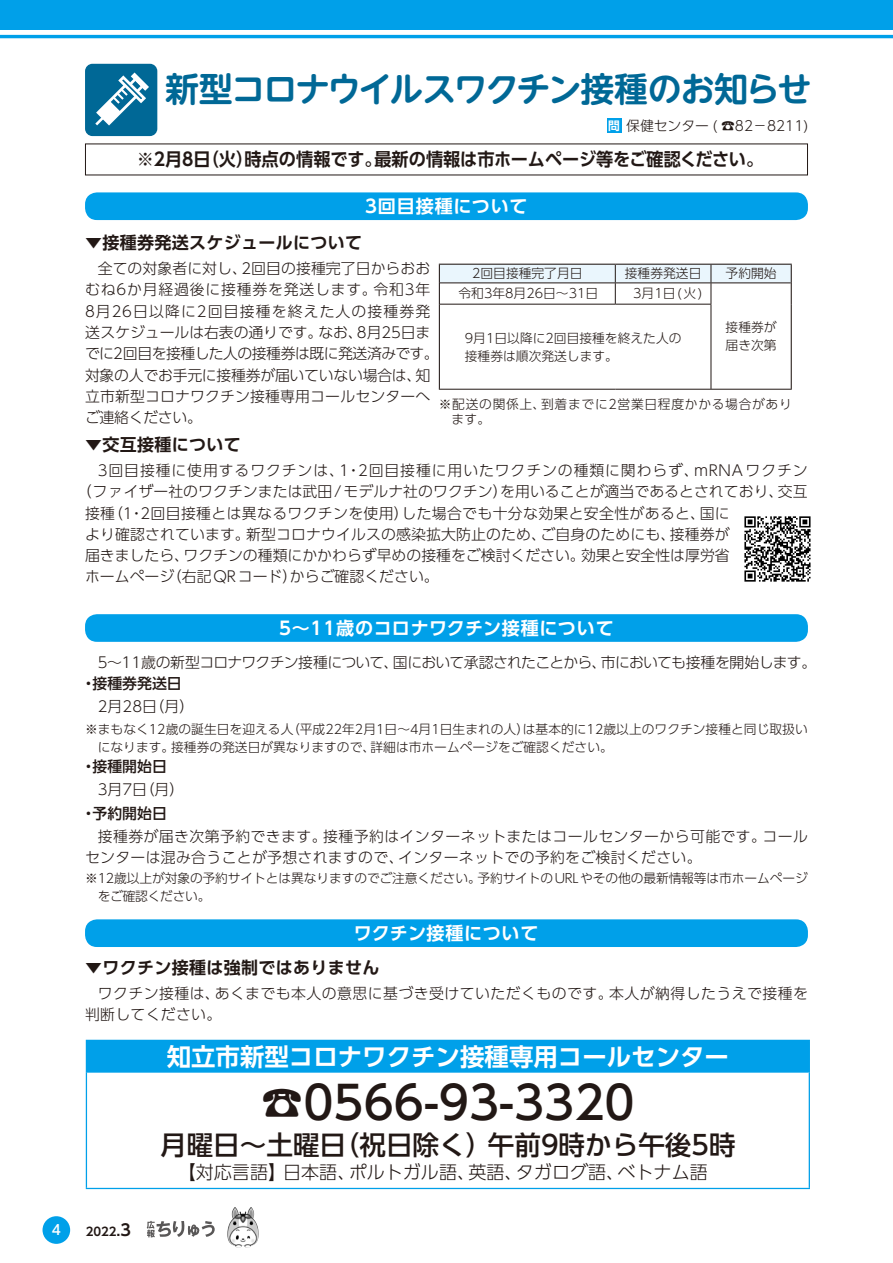
<style>
.page{position:relative;width:893px;height:1263px;background:#fff}
.page>*{position:absolute;margin:0;border:0;box-sizing:border-box;transform-origin:0 0}
.t1{font:500 45.75px "UD Shin Go Pro";color:#221815}
.t2{font:700 34.05px "UD Shin M Go Pro De";letter-spacing:-.06em;color:#006896}
.t3{font:500 26.55px "UD Shin Go Pro";color:#221815}
.t4{font:700 24.45px "UD Shin Go Pro De";color:#fff}
.t5{font:700 18px "UD Shin Go Pro De";letter-spacing:-.005em;color:#221815;scale:.95 1}
.t6{font:700 18px "UD Shin Go Pro De";letter-spacing:.03em;color:#fff}
.t7{font:300 18px "UD Shin Go Pro";color:#221815}
.t8{font:700 16.95px "UD Shin Go Pro De";letter-spacing:.02em;color:#221815}
.t9{font:300 14.85px/21.3px "UD Shin Go Pro";letter-spacing:.01em;color:#221815}
.t10{font:300 14.85px/21.3px "UD Shin Go Pro";letter-spacing:.03em;color:#221815}
.t11{font:300 14.85px "UD Shin Go Pro";letter-spacing:-.055em;color:#221815}
.t12{font:300 14.85px "UD Shin Go Pro";letter-spacing:.06em;color:#221815}
.t13{font:500 14.85px "UD Shin Go Pro";color:#221815}
.t14{font:300 13.8px "UD Shin Go Pro";color:#221815}
.t15{font:500 13.8px "UD Shin Go Pro";color:#fff}
.t16{font:300 12.75px/18.1px "UD Shin Go Pro";color:#221815}
.t17{font:300 12.75px/14.9px "UD Shin Go Pro";letter-spacing:.055em;color:#221815}
.t18{font:700 11.7px "UD Shin Go Pro De";color:#221815}
.s1{font-family:"UD Shin Go Pro De";font-weight:700;font-size:11.7px;color:#fff}
.s2{font-size:13.8px}
.s3{font-size:15.9px}
.s4{font-weight:300;font-size:42.45px}
</style>
<div class="page">
<div style="left:0;top:0;width:893px;height:30px;background:#00a0e9"></div>
<hr style="left:0;top:35px;width:893px;height:3px;background:#00a0e9">
<div style="left:43px;top:1216px;width:27px;height:28px;background:#00a0e9;border-radius:50%"></div>
<svg style="left:147px;top:1221px;width:68px;height:16px"></svg>
<svg style="left:238px;top:1207px;width:13px;height:7px"></svg>
<div style="left:85px;top:64px;width:72px;height:72px;background:#006896;border-radius:7px"></div>
<svg style="left:95px;top:72px;width:54px;height:54px"></svg>
<div style="left:607px;top:118px;width:15px;height:15px;background:#00a0e9"></div>
<hr style="left:439px;top:304px;width:1px;height:85px;background:#221815">
<hr style="left:791px;top:304px;width:1px;height:85px;background:#221815">
<hr style="left:711px;top:389px;width:81px;height:1px;background:#221815">
<hr style="left:615px;top:304px;width:96px;height:1px;background:#221815">
<hr style="left:711px;top:304px;width:1px;height:85px;background:#221815">
<svg style="left:439px;top:264px;width:353px;height:40px"></svg>
<hr style="left:711px;top:283px;width:80px;height:1px;background:#221815">
<hr style="left:440px;top:304px;width:175px;height:1px;background:#221815">
<hr style="left:439px;top:389px;width:176px;height:1px;background:#221815">
<hr style="left:615px;top:389px;width:96px;height:1px;background:#221815">
<div style="left:86px;top:1040px;width:723px;height:32px;background:#00a0e9"></div>
<hr style="left:87px;top:1072px;width:722px;height:1px;background:#00a0e9">
<hr style="left:86px;top:1040px;width:724px;height:1px;background:#00a0e9">
<hr style="left:809px;top:1041px;width:1px;height:31px;background:#00a0e9">
<hr style="left:86px;top:1072px;width:1px;height:116px;background:#00a0e9">
<hr style="left:809px;top:1072px;width:1px;height:116px;background:#00a0e9">
<hr style="left:86px;top:1188px;width:724px;height:1px;background:#00a0e9">
<div style="left:85px;top:192px;width:723px;height:28px;background:#00a0e9;border-radius:12px"></div>
<div style="left:85px;top:614px;width:723px;height:28px;background:#00a0e9;border-radius:12px"></div>
<div style="left:85px;top:919px;width:723px;height:28px;background:#00a0e9;border-radius:12px"></div>
<img style="left:744px;top:516px;width:67px;height:66px">
<h2 class="t2" style="left:165px;top:62px;width:648px">新型コロナウイルスワクチン接種のお知らせ</h2>
<p class="t14" style="left:608px;top:114px;width:202px"><span class="s1">問</span>保健センター ( ☎82－8211)</p>
<p class="t5" style="left:137px;top:145px;width:661px">※2月8日（火）時点の情報です。最新の情報は市ホームページ等をご確認ください。</p>
<p class="t6" style="left:365px;top:192px;width:164px">3回目接種について</p>
<p class="t8" style="left:85px;top:229px;width:279px">▼接種券発送スケジュールについて</p>
<p class="t9" style="left:85px;top:257px;width:355px;text-indent:13px">全ての対象者に対し、2回目の接種完了日からおおむね6か月経過後に接種券を発送します。令和3年<br>8月26日以降に2回目接種を終えた人の接種券発送スケジュールは右表の通りです。なお、8月25日までに2回目を接種した人の接種券は既に発送済みです。対象の人でお手元に接種券が届いていない場合は、知立市新型コロナワクチン接種専用コールセンターへご連絡ください。</p>
<p class="t8" style="left:85px;top:431px;width:157px">▼交互接種について</p>
<p class="t12" style="left:98px;top:458px;width:711px">3回目接種に使用するワクチンは、1・2回目接種に用いたワクチンの種類に関わらず、mRNA ワクチン</p>
<p class="t9" style="left:77px;top:481px;width:732px">（ファイザー社のワクチンまたは武田/モデルナ社のワクチン）を用いることが適当であるとされており、交互</p>
<p class="t9" style="left:85px;top:502px;width:646px">接種（1・2回目接種とは異なるワクチンを使用）した場合でも十分な効果と安全性があると、国に</p>
<p class="t9" style="left:85px;top:523px;width:646px">より確認されています。新型コロナウイルスの感染拡大防止のため、ご自身のためにも、接種券が</p>
<p class="t9" style="left:85px;top:544px;width:646px">届きましたら、ワクチンの種類にかかわらず早めの接種をご検討ください。効果と安全性は厚労省</p>
<p class="t9" style="left:85px;top:566px;width:355px">ホームページ（右記QRコード）からご確認ください。</p>
<p class="t16" style="left:472px;top:264px;width:112px">2回目接種完了月日</p>
<p class="t16" style="left:625px;top:264px;width:78px">接種券発送日</p>
<p class="t16" style="left:726px;top:264px;width:53px">予約開始</p>
<p class="t16" style="left:458px;top:284px;width:141px">令和3年8月26日～31日</p>
<p class="t16" style="left:633px;top:284px;width:71px">3月1日(火)</p>
<p class="t16" style="left:726px;top:317px;width:53px">接種券が届き次第</p>
<p class="t16" style="left:465px;top:328px;width:218px">9月1日以降に2回目接種を終えた人の接種券は順次発送します。</p>
<p class="t17" style="left:452px;top:397px;width:342px;text-indent:-13px">※配送の関係上、到着までに2営業日程度かかる場合があります。</p>
<p class="t6" style="left:279px;top:613px;width:336px">5～11歳のコロナワクチン接種について</p>
<p class="t11" style="left:98px;top:650px;width:720px">5～11歳の新型コロナワクチン接種について、国において承認されたことから、市においても接種を開始します。</p>
<p class="t13" style="left:81px;top:671px;width:102px">・接種券発送日</p>
<p class="t9" style="left:98px;top:695px;width:98px">2月28日（月）</p>
<p class="t16" style="left:98px;top:719px;width:711px;text-indent:-13px">※まもなく12歳の誕生日を迎える人（平成22年2月1日〜4月1日生まれの人）は基本的に12歳以上のワクチン接種と同じ取扱いになります。接種券の発送日が異なりますので、詳細は市ホームページをご確認ください。</p>
<p class="t13" style="left:81px;top:754px;width:87px">・接種開始日</p>
<p class="t9" style="left:98px;top:778px;width:88px">3月7日（月）</p>
<p class="t13" style="left:81px;top:801px;width:87px">・予約開始日</p>
<p class="t9" style="left:85px;top:825px;width:724px;text-indent:13px">接種券が届き次第予約できます。接種予約はインターネットまたはコールセンターから可能です。コールセンターは混み合うことが予想されますので、インターネットでの予約をご検討ください。</p>
<p class="t16" style="left:98px;top:868px;width:711px;text-indent:-13px">※12歳以上が対象の予約サイトとは異なりますのでご注意ください。予約サイトのURLやその他の最新情報等は市ホームページをご確認ください。</p>
<p class="t6" style="left:354px;top:918px;width:186px">ワクチン接種について</p>
<p class="t8" style="left:85px;top:954px;width:296px">▼ワクチン接種は強制ではありません</p>
<p class="t10" style="left:85px;top:982px;width:725px;text-indent:13px">ワクチン接種は、あくまでも本人の意思に基づき受けていただくものです。本人が納得したうえで接種を判断してください。</p>
<p class="t15" style="left:52px;top:1218px;width:11px">4</p>
<p class="t18" style="left:86px;top:1222px;width:47px">2022<span class="s2">.</span><span class="s3">3</span></p>
<h3 class="t4" style="left:167px;top:1036px;width:564px">知立市新型コロナワクチン接種専用コールセンター</h3>
<h1 class="t1" style="left:261px;top:1065px;width:375px"><span class="s4">☎</span>0566-93-3320</h1>
<h3 class="t3" style="left:160px;top:1124px;width:577px">月曜日～土曜日（祝日除く）午前9時から午後5時</h3>
<p class="t7" style="left:178px;top:1157px;width:532px">【対応言語】日本語、ポルトガル語、英語、タガログ語、ベトナム語</p>
</div>
